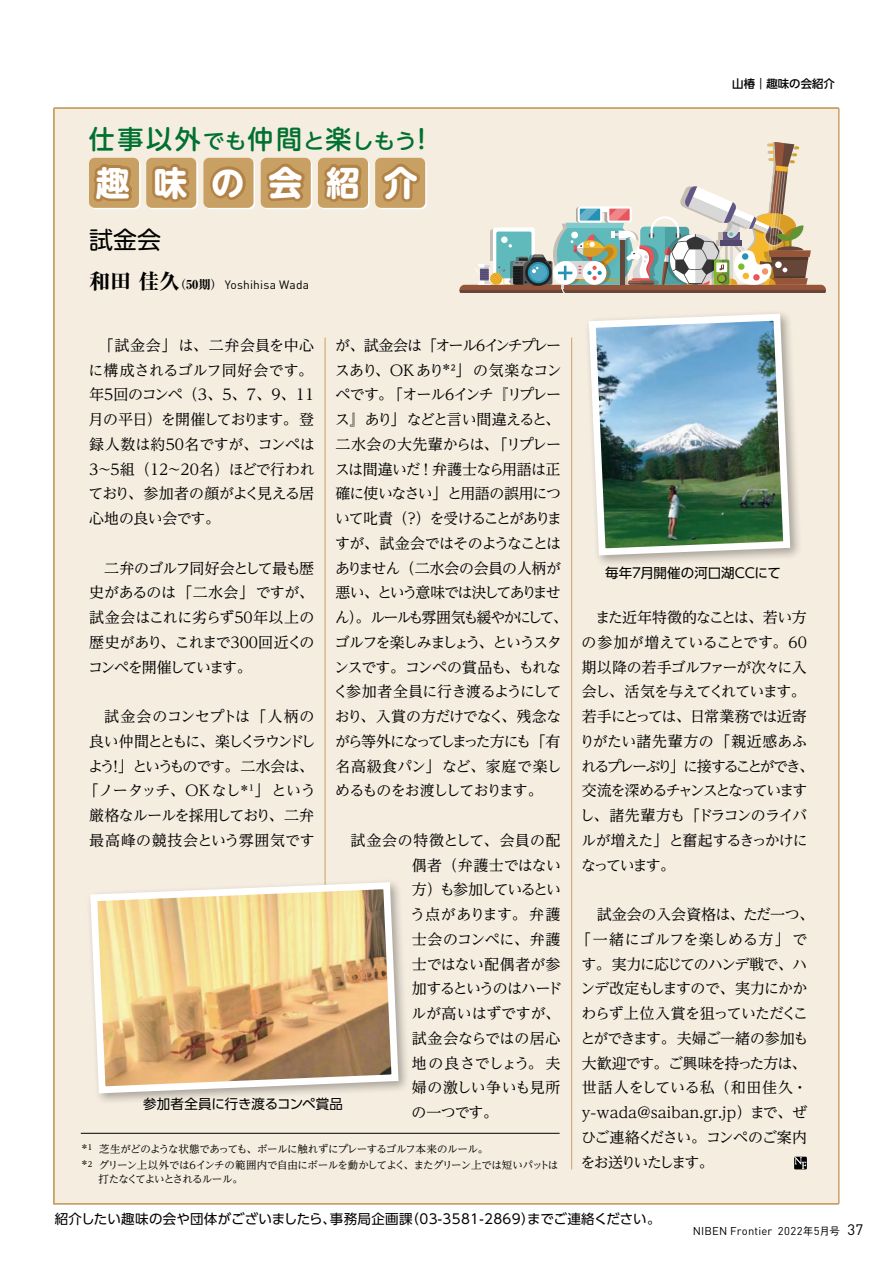
<style>
.page{position:relative;width:893px;height:1263px;background:#fff}
.page>*{position:absolute;margin:0;border:0;box-sizing:border-box;transform-origin:0 0}
.t1{font:700 33.9px "UD Shin M Go Pro";letter-spacing:.7em;color:#fff}
.t2{font:500 26.1px "UD Shin M Go Pro";letter-spacing:.1em;color:#007130}
.t3{font:24px "UD Shin M Go Pro";color:#000}
.t4{font:15px/24.8px "UD Reimin Pr 6 N";letter-spacing:-.055em;color:#000;text-align:justify}
.t5{font:15px/24.8px "UD Reimin Pr 6 N";letter-spacing:-.075em;color:#000}
.t6{font:15px/24.8px "UD Reimin Pr 6 N";letter-spacing:-.02em;color:#000}
.t7{font:15px "UD Reimin Pr 6 N";color:#000}
.t8{font:15px "UD Reimin Pr 6 N";letter-spacing:-.025em;color:#000}
.t9{font:15px "UD Reimin Pr 6 N";letter-spacing:-.005em;color:#000}
.t10{font:15px "UD Reimin Pr 6 N";letter-spacing:-.145em;color:#000}
.t11{font:13.5px "UD Shin Go Pro";letter-spacing:.025em;color:#000}
.t12{font:13.5px "UD Shin Go Pr 6 N";letter-spacing:-.005em;color:#000}
.t13{font:12px "DIN";letter-spacing:.015em;color:#000}
.t14{font:500 11.4px "UD Shin Go Pr 6 N";color:#000}
.t15{font:11.25px "DIN";letter-spacing:.015em;color:#000}
.t16{font:10.5px/16.5px "UD Reimin Pr 6 N";letter-spacing:-.05em;color:#000}
.t17{font:10.5px "UD Reimin Pr 6 N";letter-spacing:-.085em;color:#000}
.s1{font-size:21.15px}
.s2{font-family:"Ryumin Pr 6";font-weight:800;font-size:21px}
.s3{font-family:"Ryumin Pr 6";font-weight:800}
.s4{font-family:"Ryumin Std Heavy KO";font-size:12.3px}
.s5{font-size:15px}
.s6{font-family:"Gothic BBB Pro";font-weight:500;font-size:10.5px}
</style>
<div class="page">
<div style="left:53px;top:107px;width:787px;height:1098px;background:#f5ede0"></div>
<hr style="left:54px;top:107px;width:785px;height:2px;background:#c9a063">
<svg style="left:148px;top:159px;width:50px;height:50px"></svg>
<div style="left:205px;top:159px;width:50px;height:50px;background:#fff;border-radius:6px"></div>
<div style="left:262px;top:159px;width:50px;height:50px;background:#fff;border-radius:6px"></div>
<div style="left:319px;top:159px;width:51px;height:50px;background:#fcfaf7;border-radius:6px"></div>
<svg style="left:377px;top:159px;width:50px;height:50px"></svg>
<div style="left:146px;top:158px;width:50px;height:50px;background:#c9a063;border-radius:6px"></div>
<div style="left:203px;top:158px;width:51px;height:50px;background:#c9a063;border-radius:6px"></div>
<div style="left:261px;top:158px;width:50px;height:50px;background:#c9a063;border-radius:6px"></div>
<div style="left:318px;top:158px;width:50px;height:50px;background:#c9a063;border-radius:6px"></div>
<div style="left:375px;top:158px;width:50px;height:50px;background:#c9a063;border-radius:6px"></div>
<svg style="left:84px;top:107px;width:108px;height:146px;background:#e3d0b4"></svg>
<svg style="left:210px;top:166px;width:36px;height:34px"></svg>
<svg style="left:266px;top:163px;width:39px;height:39px"></svg>
<svg style="left:317px;top:161px;width:45px;height:44px"></svg>
<svg style="left:377px;top:159px;width:43px;height:43px"></svg>
<svg style="left:459px;top:142px;width:367px;height:150px;background:#cfcbbd"></svg>
<svg style="left:794px;top:1157px;width:13px;height:12px"></svg>
<svg style="left:794px;top:1157px;width:12px;height:12px"></svg>
<hr style="left:325px;top:338px;width:1px;height:559px;background:#c9a063">
<hr style="left:571px;top:338px;width:1px;height:831px;background:#c9a063">
<div style="left:86px;top:878px;width:325px;height:227px;background:#000;opacity:.32"></div>
<svg style="left:87px;top:879px;width:315px;height:218px;background:#dfc394"></svg>
<hr style="left:81px;top:1133px;width:479px;height:1px;background:#000">
<div style="left:584px;top:309px;width:218px;height:258px;background:#000;opacity:.32"></div>
<img style="left:585px;top:310px;width:209px;height:249px">
<h2 class="t2" style="left:89px;top:118px;width:347px">仕事以外<span class="s1">でも</span>仲間<span class="s1">と</span>楽<span class="s1">しもう</span>！</h2>
<h1 class="t1" style="left:96px;top:155px;width:323px">趣味の会紹介</h1>
<h3 class="t3" style="left:89px;top:220px;width:73px">試金会</h3>
<p class="t13" style="left:89px;top:277px;width:221px"><span class="s2">和田佳久</span><span class="s3">（</span><span class="s4">50</span><span class="s3">期）</span> Yoshihisa Wada</p>
<p class="t5" style="left:333px;top:332px;width:236px">が、試金会は「オール6インチプレースあり、OKあり<sup>＊</sup>2」の気楽なコンペです。「オール6インチ『リプレース』あり」などと言い間違えると、二水会の大先輩からは、「リプレースは間違いだ！弁護士なら用語は正確に使いなさい」と用語の誤用について叱責（？）を受けることがありますが、試金会ではそのようなことはありません（二水会の会員の人柄が悪い、という意味では決してありません）。ルールも雰囲気も緩やかにして、ゴルフを楽しみましょう、というスタンスです。コンペの賞品も、もれなく参加者全員に行き渡るようにしており、入賞の方だけでなく、残念ながら等外になってしまった方にも「有名高級食パン」など、家庭で楽しめるものをお渡ししております。</p>
<p class="t6" style="left:410px;top:827px;width:154px;text-indent:-60px">試金会の特徴として、会員の配偶者（弁護士ではない方）も参加しているという点があります。弁護士会のコンペに、弁護士ではない配偶者が参加するというのはハードルが高いはずですが、試金会ならではの居心地の良さでしょう。夫婦の激しい争いも見所の一つです。</p>
<p class="t4" style="left:88px;top:332px;width:228px;text-indent:10px">「試金会」は、二弁会員を中心に構成されるゴルフ同好会です。年5回のコンペ（3、5、7、9、11月の平日）を開催しております。登録人数は約50名ですが、コンペは3～5組（12～20名）ほどで行われており、参加者の顔がよく見える居心地の良い会です。</p>
<p class="t4" style="left:88px;top:555px;width:228px;text-indent:16px">二弁のゴルフ同好会として最も歴史があるのは「二水会」ですが、試金会はこれに劣らず50年以上の歴史があり、これまで300回近くのコンペを開催しています。</p>
<p class="t4" style="left:84px;top:703px;width:234px;text-align:right">試金会のコンセプトは「人柄の<br>良い仲間とともに、楽しくラウンドしよう！」というものです。二水会は、「ノータッチ、OKなし<sup>＊</sup>１」という厳格なルールを採用しており、二弁最高峰の競技会という雰囲気です</p>
<p class="t12" style="left:143px;top:1093px;width:201px">参加者全員に行き渡るコンペ賞品</p>
<p class="t16" style="left:82px;top:1140px;width:478px"><span class="s5">*</span><sup>1</sup> 芝生がどのような状態であっても、ボールに触れずにプレーするゴルフ本来のルール。<br><span class="s5">*</span><sup>2</sup> グリーン上以外では6インチの範囲内で自由にボールを動かしてよく、またグリーン上では短いパットは</p>
<p class="t17" style="left:99px;top:1171px;width:146px">打たなくてよいとされるルール。</p>
<p class="t14" style="left:732px;top:74px;width:104px">山椿｜趣味の会紹介</p>
<p class="t12" style="left:605px;top:562px;width:177px">毎年7月開催の河口湖CCにて</p>
<p class="t4" style="left:579px;top:604px;width:236px;text-align:left;text-indent:16px">また近年特徴的なことは、若い方の参加が増えていることです。60期以降の若手ゴルファーが次々に入会し、活気を与えてくれています。若手にとっては、日常業務では近寄りがたい諸先輩方の「親近感あふれるプレーぶり」に接することができ、交流を深めるチャンスとなっていますし、諸先輩方も「ドラコンのライバルが増えた」と奮起するきっかけになっています。</p>
<p class="t8" style="left:597px;top:902px;width:219px">試金会の入会資格は、ただ一つ、</p>
<p class="t7" style="left:576px;top:927px;width:233px">「一緒にゴルフを楽しめる方」で</p>
<p class="t5" style="left:581px;top:951px;width:228px">す。実力に応じてのハンデ戦で、ハ</p>
<p class="t4" style="left:580px;top:976px;width:228px">ンデ改定もしますので、実力にかか</p>
<p class="t4" style="left:582px;top:1000px;width:228px">わらず上位入賞を狙っていただくこ</p>
<p class="t4" style="left:580px;top:1025px;width:230px">とができます。夫婦ご一緒の参加も</p>
<p class="t4" style="left:582px;top:1050px;width:226px">大歓迎です。ご興味を持った方は、</p>
<p class="t9" style="left:582px;top:1075px;width:227px">世話人をしている私（和田佳久・</p>
<p class="t7" style="left:582px;top:1100px;width:227px">y-wada@saiban.gr.jp）まで、ぜ</p>
<p class="t5" style="left:581px;top:1124px;width:227px">ひご連絡ください。コンペのご案内</p>
<p class="t10" style="left:581px;top:1150px;width:135px">をお送りいたします。</p>
<p class="t11" style="left:55px;top:1208px;width:607px">紹介したい趣味の会や団体がございましたら、事務局企画課（03-3581-2869）までご連絡ください。</p>
<p class="t15" style="left:693px;top:1224px;width:172px">NIBEN Frontier 2022<span class="s6">年</span>5<span class="s6">月号</span> <span class="s5">37</span></p>
</div>
